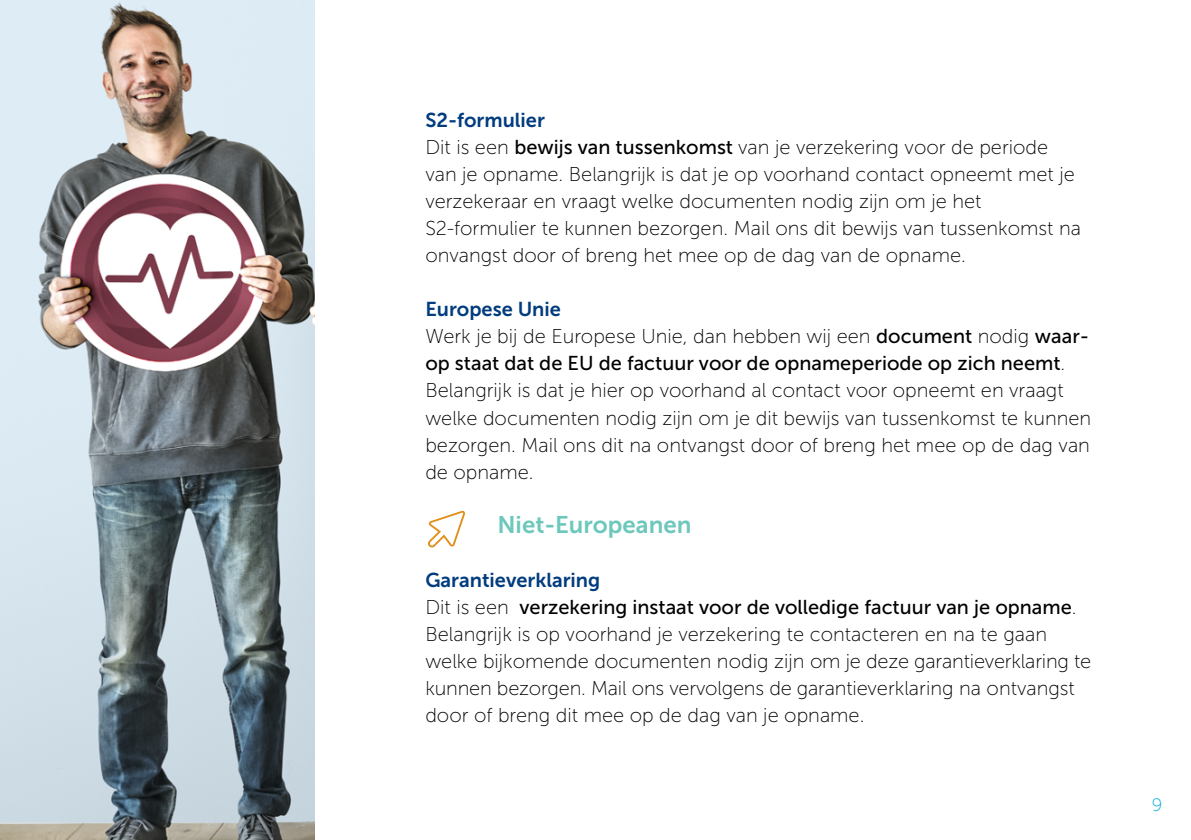
<style>
.page{position:relative;width:1191px;height:840px;background:#fff}
.page>*{position:absolute;margin:0;border:0;box-sizing:border-box;transform-origin:0 0}
.t1{font:24px "Museo Sans 700";color:#6dc8bb}
.t2{font:20px/27px "Museo Sans 100";color:#000}
.t3{font:20px "Museo Sans 500";color:#000}
.t4{font:20px "Museo Sans 700";color:#003c7e}
.t5{font:18px "Museo Sans 100";color:#00acd4}
.s1{font-family:"Museo Sans 500"}
.s2{font-family:"Museo Sans 100"}
</style>
<div class="page">
<hr style="left:0;top:0;width:1px;height:839px;background:#ededee">
<svg style="left:428px;top:510px;width:37px;height:37px"></svg>
<img style="left:1px;top:0;width:314px;height:839px">
<p class="t4" style="left:425px;top:109px;width:121px">S2-formulier</p>
<p class="t2" style="left:425px;top:134px;width:657px">Dit is een <span class="s1">bewijs van tussenkomst</span> van je verzekering voor de periode van je opname. Belangrijk is dat je op voorhand contact opneemt met je verzekeraar en vraagt welke documenten nodig zijn om je het S2-formulier te kunnen bezorgen. Mail ons dit bewijs van tussenkomst na onvangst door of breng het mee op de dag van de opname.</p>
<p class="t4" style="left:425px;top:298px;width:137px">Europese Unie</p>
<p class="t2" style="left:425px;top:323px;width:661px">Werk je bij de Europese Unie, dan hebben wij een <span class="s1">document</span> nodig <span class="s1">waar-</span></p>
<p class="t3" style="left:425px;top:352px;width:641px">op staat dat de EU de factuur voor de opnameperiode op zich neemt<span class="s2">.</span></p>
<p class="t2" style="left:425px;top:377px;width:667px">Belangrijk is dat je hier op voorhand al contact voor opneemt en vraagt welke documenten nodig zijn om je dit bewijs van tussenkomst te kunnen bezorgen. Mail ons dit na ontvangst door of breng het mee op de dag van de opname.</p>
<p class="t1" style="left:497px;top:510px;width:196px">Niet-Europeanen</p>
<p class="t4" style="left:425px;top:568px;width:176px">Garantieverklaring</p>
<p class="t3" style="left:425px;top:595px;width:653px"><span class="s2">Dit is een</span> verzekering instaat voor de volledige factuur van je opname<span class="s2">.</span></p>
<p class="t2" style="left:425px;top:620px;width:667px">Belangrijk is op voorhand je verzekering te contacteren en na te gaan welke bijkomende documenten nodig zijn om je deze garantieverklaring te kunnen bezorgen. Mail ons vervolgens de garantieverklaring na ontvangst door of breng dit mee op de dag van je opname.</p>
<p class="t5" style="left:1152px;top:794px;width:12px">9</p>
</div>
